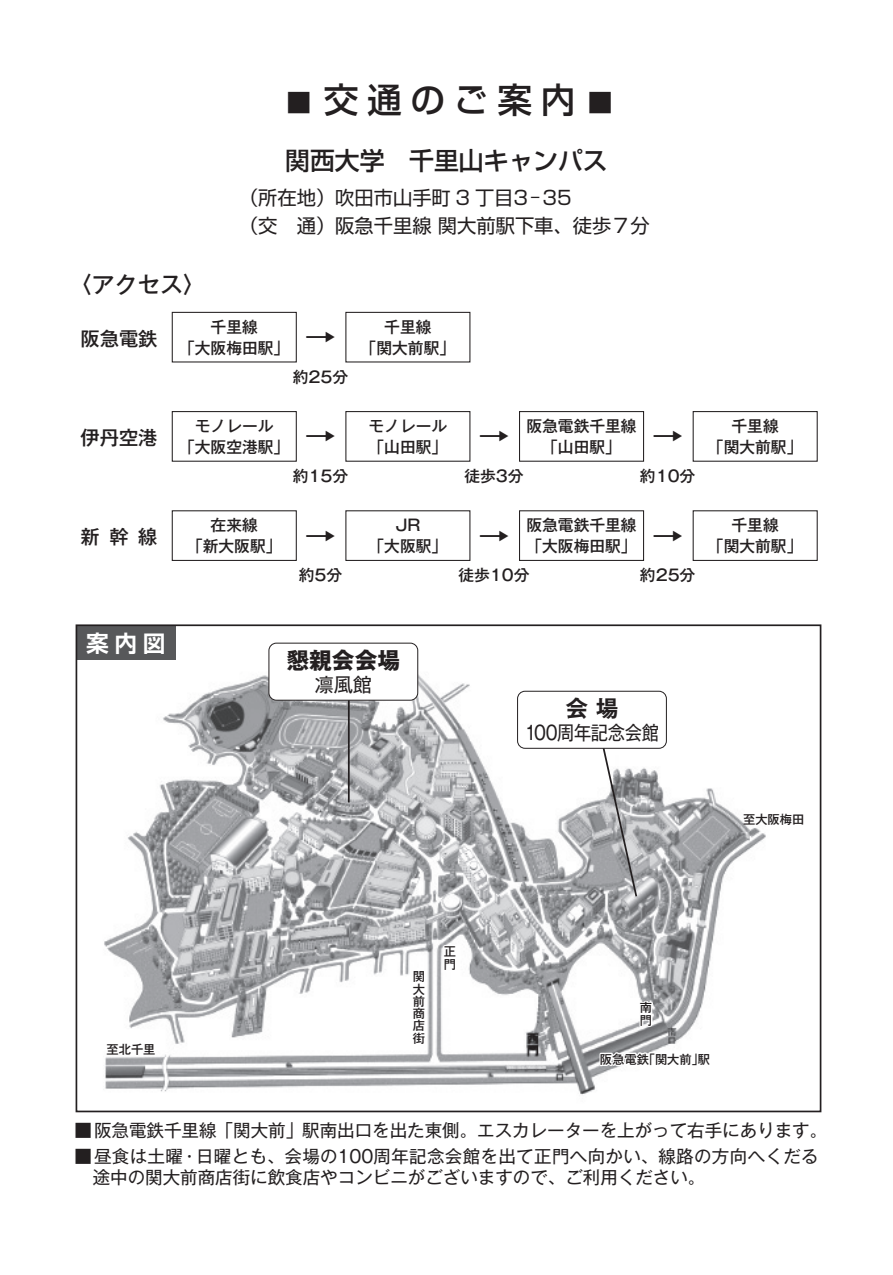
<style>
.page{position:relative;width:893px;height:1275px;background:#fff}
.page>*{position:absolute;margin:0;border:0;box-sizing:border-box;transform-origin:0 0}
.t1{font:500 34.65px "Shin Go Pro";letter-spacing:.25em;color:#231f20}
.t2{font:500 31.5px "Gothic MB101 Pro";color:#231f20}
.t3{font:500 24.85px "Shin Go Pro";color:#231f20}
.t4{font:500 22.75px "Gothic MB101 Pro";color:#231f20}
.t5{font:700 22.75px "Gothic MB101 Pro";color:#231f20}
.t6{font:700 22.75px "Shin Go Pro De";color:#fff}
.t7{font:700 22.75px "Gothic MB101 Pro De";color:#231f20}
.t8{font:19.25px/28px "Shin Go Pro";color:#231f20}
.t9{font:500 19.25px "Gothic MB101 Pro";color:#231f20}
.t10{font:19.25px "Gothic MB101 Pro";letter-spacing:-.025em;color:#231f20;scale:.9 1}
.t11{font:19.25px "Gothic MB101 Pro";letter-spacing:-.025em;color:#231f20}
.t12{font:17.5px/21px "Gothic MB101 Pro";color:#231f20}
.t13{font:500 15.75px/21px "Gothic MB101 Pro";color:#231f20;text-align:center}
.t14{font:500 12.25px/12.2px "Gothic MB101 Pro";color:#231f20}
</style>
<div class="page">
<img style="left:104px;top:661px;width:662px;height:434px">
<svg style="left:442px;top:944px;width:16px;height:28px"></svg>
<svg style="left:362px;top:969px;width:73px;height:78px"></svg>
<svg style="left:630px;top:999px;width:34px;height:29px"></svg>
<svg style="left:597px;top:1050px;width:117px;height:19px"></svg>
<svg style="left:600px;top:749px;width:38px;height:149px"></svg>
<hr style="left:348px;top:697px;width:2px;height:105px;background:#231f20">
<div style="left:518px;top:691px;width:148px;height:57px;background:#fff;border-radius:7px"></div>
<div style="left:517px;top:691px;width:150px;height:58px;border:1px solid #231f20;border-radius:7px"></div>
<div style="left:269px;top:643px;width:149px;height:57px;background:#fff;border-radius:7px"></div>
<div style="left:268px;top:643px;width:150px;height:58px;border:1px solid #231f20;border-radius:7px"></div>
<div style="left:76px;top:625px;width:99px;height:35px;background:#57585a"></div>
<div style="left:172px;top:312px;width:125px;height:50px;border:1px solid #231f20"></div>
<div style="left:345px;top:312px;width:125px;height:50px;border:1px solid #231f20"></div>
<div style="left:172px;top:411px;width:125px;height:51px;border:1px solid #231f20"></div>
<div style="left:345px;top:411px;width:125px;height:51px;border:1px solid #231f20"></div>
<div style="left:519px;top:411px;width:125px;height:51px;border:1px solid #231f20"></div>
<div style="left:693px;top:411px;width:125px;height:51px;border:1px solid #231f20"></div>
<div style="left:172px;top:510px;width:125px;height:51px;border:1px solid #231f20"></div>
<div style="left:345px;top:510px;width:125px;height:51px;border:1px solid #231f20"></div>
<div style="left:519px;top:510px;width:125px;height:51px;border:1px solid #231f20"></div>
<div style="left:693px;top:510px;width:125px;height:51px;border:1px solid #231f20"></div>
<div style="left:76px;top:624px;width:745px;height:488px;border:2px solid #231f20"></div>
<h3 class="t3" style="left:286px;top:82px;width:26px">■</h3>
<h1 class="t1" style="left:324px;top:71px;width:253px">交通のご案内</h1>
<h3 class="t3" style="left:588px;top:82px;width:26px">■</h3>
<h3 class="t3" style="left:285px;top:140px;width:324px">関西大学　千里山キャンパス</h3>
<h3 class="t4" style="left:69px;top:265px;width:138px">〈アクセス〈</h3>
<p class="t8" style="left:239px;top:181px;width:412px">（所在地）吹田市山手町 3 丁目3‒35<br>（交　通）阪急千里線関大前駅下車、徒歩７分</p>
<p class="t9" style="left:81px;top:322px;width:78px">阪急電鉄</p>
<p class="t13" style="left:179px;top:314px;width:112px">千里線<br>「大阪梅田駅「</p>
<h2 class="t2" style="left:305px;top:311px;width:33px">→</h2>
<p class="t13" style="left:293px;top:364px;width:57px">約25分</p>
<p class="t13" style="left:384px;top:314px;width:49px">千里線</p>
<p class="t13" style="left:361px;top:335px;width:96px">「関大前駅「</p>
<p class="t9" style="left:81px;top:422px;width:78px">伊丹空港</p>
<p class="t13" style="left:179px;top:414px;width:112px">モノレール<br>「大阪空港駅「</p>
<p class="t13" style="left:369px;top:414px;width:80px;text-align:left">モノレール「山田駅「</p>
<p class="t13" style="left:526px;top:414px;width:112px">阪急電鉄千里線「山田駅「</p>
<h2 class="t2" style="left:305px;top:410px;width:33px">→</h2>
<p class="t13" style="left:293px;top:463px;width:57px">約15分</p>
<h2 class="t2" style="left:478px;top:410px;width:33px">→</h2>
<p class="t13" style="left:464px;top:463px;width:61px">徒歩3分</p>
<h2 class="t2" style="left:652px;top:410px;width:33px">→</h2>
<p class="t13" style="left:640px;top:463px;width:57px">約10分</p>
<p class="t13" style="left:731px;top:414px;width:49px">千里線</p>
<p class="t13" style="left:708px;top:435px;width:96px">「関大前駅「</p>
<p class="t9" style="left:81px;top:521px;width:50px">新幹</p>
<p class="t9" style="left:138px;top:521px;width:21px">線</p>
<p class="t13" style="left:187px;top:513px;width:96px">在来線<br>「新大阪駅「</p>
<p class="t13" style="left:369px;top:513px;width:80px">JR<br>「大阪駅「</p>
<p class="t13" style="left:526px;top:513px;width:112px;text-align:left">阪急電鉄千里線「大阪梅田駅「</p>
<h2 class="t2" style="left:305px;top:509px;width:33px">→</h2>
<p class="t13" style="left:299px;top:563px;width:45px">約5分</p>
<h2 class="t2" style="left:478px;top:509px;width:33px">→</h2>
<p class="t13" style="left:458px;top:563px;width:73px">徒歩10分</p>
<h2 class="t2" style="left:652px;top:509px;width:33px">→</h2>
<p class="t13" style="left:640px;top:563px;width:57px">約25分</p>
<p class="t13" style="left:731px;top:513px;width:49px">千里線</p>
<p class="t13" style="left:708px;top:534px;width:96px">「関大前駅「</p>
<h3 class="t6" style="left:86px;top:624px;width:81px">案内図</h3>
<h3 class="t5" style="left:286px;top:641px;width:115px">懇親会会場</h3>
<p class="t11" style="left:314px;top:669px;width:59px">凛風館</p>
<h3 class="t7" style="left:565px;top:690px;width:55px">会場</h3>
<p class="t10" style="left:525px;top:717px;width:150px">100周年記念会館</p>
<p class="t14" style="left:743px;top:811px;width:63px">至大阪梅田</p>
<p class="t14" style="left:107px;top:1042px;width:50px">至北千里</p>
<p class="t14" style="left:413px;top:969px;width:13px;text-align:justify">関大前商店街</p>
<p class="t14" style="left:444px;top:944px;width:13px">正門</p>
<p class="t14" style="left:640px;top:1000px;width:13px">南門</p>
<p class="t14" style="left:643px;top:1052px;width:69px">「関大前駅」</p>
<p class="t14" style="left:600px;top:1052px;width:50px">阪急電鉄</p>
<p class="t12" style="left:74px;top:1117px;width:754px">■阪急電鉄千里線「関大前」駅南出口を出た東側。エスカレーターを上がって右手にあります。</p>
<p class="t12" style="left:93px;top:1143px;width:727px;text-indent:-18px">■昼食は土曜・日曜とも、会場の100周年記念会館を出て正門へ向かい、線路の方向へくだる途中の関大前商店街に飲食店やコンビニがございますので、ご利用ください。</p>
</div>
